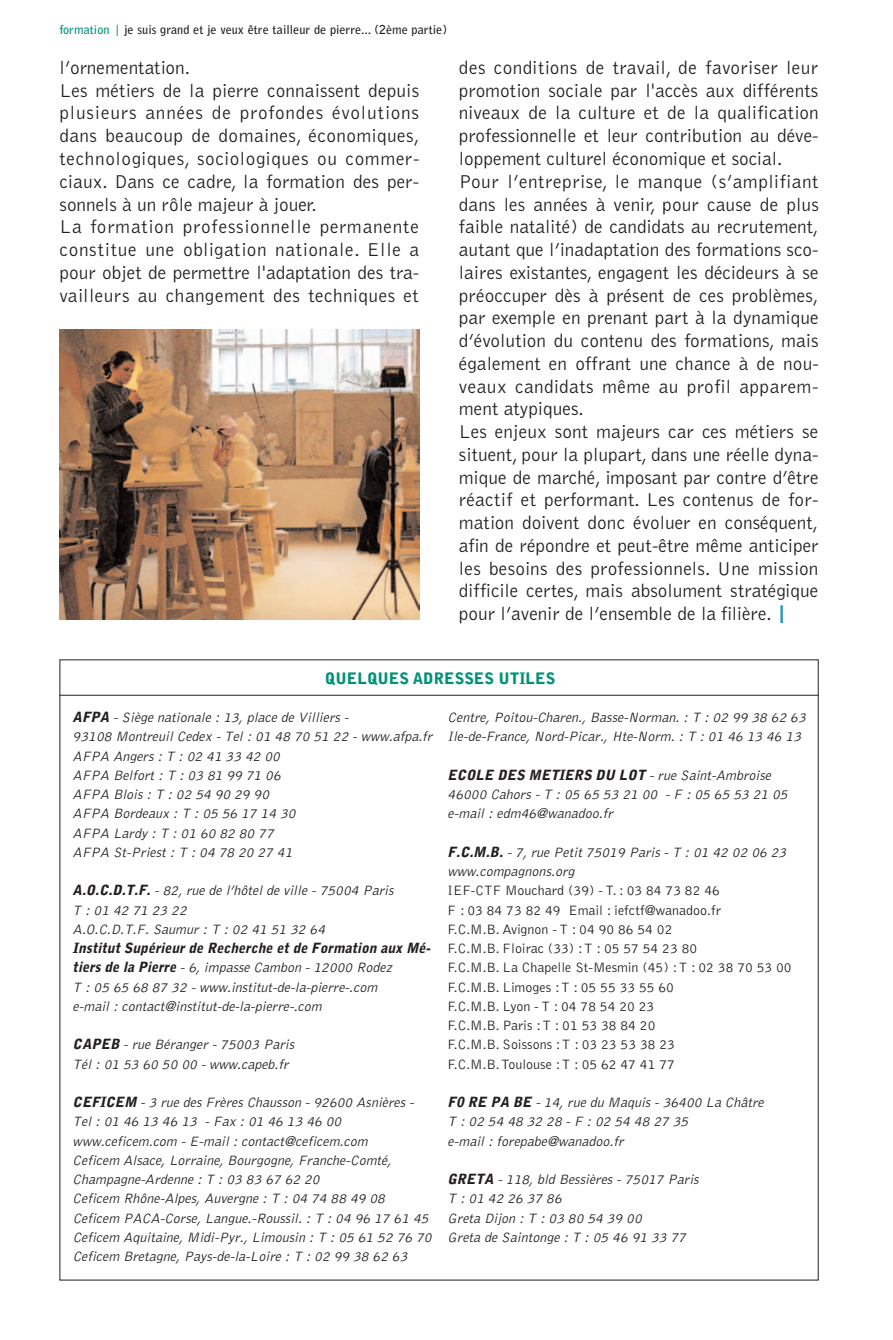
<style>
.page{position:relative;width:893px;height:1340px;background:#fff}
.page>*{position:absolute;margin:0;border:0;box-sizing:border-box;transform-origin:0 0}
.t1{font:300 19.25px/22.8px "Bell Gothic";letter-spacing:.005em;color:#231f20}
.t2{font:900 15.75px "Bell Gothic";color:#009276}
.t3{font:italic 300 14px/19.2px "Bell Gothic";color:#231f20}
.t4{font:300 14px/19.2px "Bell Gothic";color:#231f20}
.t5{font:700 12.25px "Bell Gothic";color:#231f20}
.s1{color:#009276}
.s2{font-weight:900}
</style>
<div class="page">
<img style="left:60px;top:330px;width:359px;height:289px">
<hr style="left:60px;top:695px;width:759px;height:1px;background:#231f20">
<p class="t5" style="left:60px;top:25px;width:389px"><span class="s1">formation</span> je suis grand et je veux être tailleur de pierre... (2ème partie)</p>
<p class="t1" style="left:60px;top:57px;width:361px">l’ornementation.<br>Les métiers de la pierre connaissent depuis plusieurs années de profondes évolutions dans beaucoup de domaines, économiques, technologiques, sociologiques ou commer&shy;ciaux. Dans ce cadre, la formation des per&shy;sonnels à un rôle majeur à jouer.<br>La formation professionnelle permanente constitue une obligation nationale. Elle a pour objet de permettre l'adaptation des tra&shy;vailleurs au changement des techniques et</p>
<p class="t1" style="left:459px;top:57px;width:361px">des conditions de travail, de favoriser leur promotion sociale par l'accès aux différents niveaux de la culture et de la qualification professionnelle et leur contribution au déve&shy;loppement culturel économique et social.<br>Pour l’entreprise, le manque (s’amplifiant dans les années à venir, pour cause de plus faible natalité) de candidats au recrutement, autant que l’inadaptation des formations sco&shy;laires existantes, engagent les décideurs à se préoccuper dès à présent de ces problèmes, par exemple en prenant part à la dynamique d’évolution du contenu des formations, mais également en offrant une chance à de nou&shy;veaux candidats même au profil apparem&shy;ment atypiques.<br>Les enjeux sont majeurs car ces métiers se situent, pour la plupart, dans une réelle dyna&shy;mique de marché, imposant par contre d’être réactif et performant. Les contenus de for&shy;mation doivent donc évoluer en conséquent, afin de répondre et peut-être même anticiper les besoins des professionnels. Une mission difficile certes, mais absolument stratégique pour l’avenir de l’ensemble de la filière.</p>
<p class="t2" style="left:325px;top:672px;width:232px">QUELQUES ADRESSES UTILES</p>
<p class="t3" style="left:73px;top:708px;width:364px"><span class="s2">AFPA</span> - Siège nationale : 13, place de Villiers -<br>93108 Montreuil Cedex - Tel : 01 48 70 51 22 - www.afpa.fr AFPA Angers : T : 02 41 33 42 00<br>AFPA Belfort : T : 03 81 99 71 06<br>AFPA Blois : T : 02 54 90 29 90<br>AFPA Bordeaux : T : 05 56 17 14 30<br>AFPA Lardy : T : 01 60 82 80 77<br>AFPA St-Priest : T : 04 78 20 27 41</p>
<p class="t3" style="left:73px;top:881px;width:325px"><span class="s2">A.O.C.D.T.F.</span> - 82, rue de l’hôtel de ville - 75004 Paris<br>T : 01 42 71 23 22<br>A.O.C.D.T.F. Saumur : T : 02 41 51 32 64</p>
<p class="t3" style="left:73px;top:939px;width:362px"><span class="s2">Institut Supérieur de Recherche et de Formation aux Mé&shy;tiers de la Pierre</span> - 6, impasse Cambon - 12000 Rodez<br>T : 05 65 68 87 32 - www.institut-de-la-pierre-.com<br>e-mail : contact@institut-de-la-pierre-.com</p>
<p class="t3" style="left:73px;top:1035px;width:226px"><span class="s2">CAPEB</span> - rue Béranger - 75003 Paris<br>Tél : 01 53 60 50 00 - www.capeb.fr</p>
<p class="t3" style="left:73px;top:1093px;width:363px"><span class="s2">CEFICEM</span> - 3 rue des Frères Chausson - 92600 Asnières - Tel : 01 46 13 46 13 - Fax : 01 46 13 46 00 www.ceficem.com - E-mail : contact@ceficem.com<br>Ceficem Alsace, Lorraine, Bourgogne, Franche-Comté, Champagne-Ardenne : T : 03 83 67 62 20<br>Ceficem Rhône-Alpes, Auvergne : T : 04 74 88 49 08<br>Ceficem PACA-Corse, Langue.-Roussil. : T : 04 96 17 61 45<br>Ceficem Aquitaine, Midi-Pyr., Limousin : T : 05 61 52 76 70<br>Ceficem Bretagne, Pays-de-la-Loire : T : 02 99 38 62 63</p>
<p class="t3" style="left:448px;top:708px;width:362px">Centre, Poitou-Charen., Basse-Norman. : T : 02 99 38 62 63<br>Ile-de-France, Nord-Picar., Hte-Norm. : T : 01 46 13 46 13</p>
<p class="t3" style="left:448px;top:766px;width:344px"><span class="s2">ECOLE DES METIERS DU LOT</span> - rue Saint-Ambroise<br>46000 Cahors - T : 05 65 53 21 00 - F : 05 65 53 21 05 e-mail : edm46@wanadoo.fr</p>
<p class="t3" style="left:448px;top:843px;width:343px"><span class="s2">F.C.M.B.</span> - 7, rue Petit 75019 Paris - T : 01 42 02 06 23 www.compagnons.org</p>
<p class="t4" style="left:448px;top:881px;width:346px">IEF-CTF Mouchard (39) - T. : 03 84 73 82 46<br>F : 03 84 73 82 49 Email : iefctf@wanadoo.fr<br>F.C.M.B. Avignon - T : 04 90 86 54 02<br>F.C.M.B. Floirac (33) :T : 05 57 54 23 80<br>F.C.M.B. La Chapelle St-Mesmin (45) :T : 02 38 70 53 00<br>F.C.M.B. Limoges :T : 05 55 33 55 60<br>F.C.M.B. Lyon - T : 04 78 54 20 23<br>F.C.M.B. Paris :T : 01 53 38 84 20<br>F.C.M.B. Soissons :T : 03 23 53 38 23<br>F.C.M.B.Toulouse :T : 05 62 47 41 77</p>
<p class="t3" style="left:448px;top:1093px;width:320px"><span class="s2">F0 RE PA BE</span> - 14, rue du Maquis - 36400 La Châtre<br>T : 02 54 48 32 28 - F : 02 54 48 27 35<br>e-mail : forepabe@wanadoo.fr</p>
<p class="t3" style="left:448px;top:1170px;width:255px"><span class="s2">GRETA</span> - 118, bld Bessières - 75017 Paris<br>T : 01 42 26 37 86<br>Greta Dijon : T : 03 80 54 39 00<br>Greta de Saintonge : T : 05 46 91 33 77</p>
</div>
